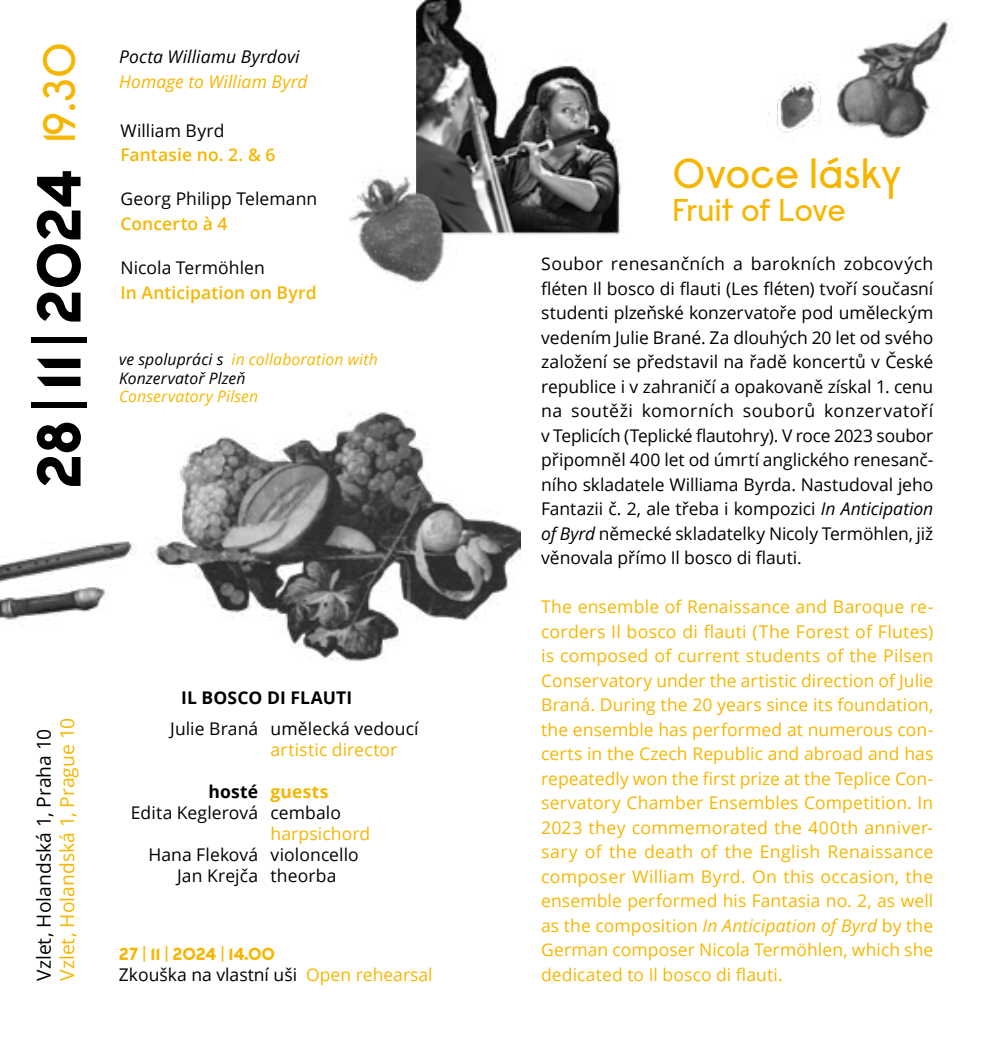
<style>
.page{position:relative;width:983px;height:1042px;background:#fff}
.page>*{position:absolute;margin:0;border:0;box-sizing:border-box;transform-origin:0 0}
.t1{font:800 61.95px "Raisonneuprava";letter-spacing:-.015em;color:#000}
.t2{font:42px "Raisonneuprava";letter-spacing:-.005em;color:#f6b600}
.t3{font:31.5px "Raisonneuprava";letter-spacing:-.015em;color:#f6b600}
.t4{font:19.25px "Open Sans";color:#f6b600}
.t5{font:19.25px "Open Sans";color:#000}
.t6{font:17.5px/24.5px "Open Sans";letter-spacing:.005em;color:#000}
.t7{font:17.5px/24.5px "Open Sans";letter-spacing:.005em;color:#f6b600;text-align:justify}
.t8{font:600 17.5px "Open Sans";letter-spacing:.005em;color:#f6b600}
.t9{font:italic 17.5px "Open Sans";letter-spacing:.005em;color:#000}
.t10{font:italic 17.5px "Open Sans";letter-spacing:.005em;color:#f6b600}
.t11{font:800 17.5px "Raisonneuprava";color:#f6b600}
.t12{font:700 17.5px "Open Sans";letter-spacing:.005em;color:#000}
.t13{font:italic 15.75px/18.9px "Open Sans";letter-spacing:.01em;color:#000}
.t14{font:italic 15.75px "Open Sans";letter-spacing:.01em;color:#f6b600}
.s1{font-weight:400}
.s2{font-weight:400;font-size:45.5px;color:#f6b600}
.s3{color:#f6b600}
.s4{font-weight:700}
.s5{font-weight:700;color:#f6b600}
.s6{font-style:italic}
</style>
<div class="page">
<img style="left:416px;top:0;width:206px;height:235px">
<img style="left:768px;top:94px;width:14px;height:37px">
<img style="left:177px;top:411px;width:343px;height:251px">
<img style="left:782px;top:19px;width:173px;height:121px">
<img style="left:0;top:516px;width:178px;height:146px">
<img style="left:348px;top:152px;width:129px;height:137px">
<h1 class="t1" style="left:16px;top:489px;width:448px;rotate:-90deg">28 <span class="s1">|</span> 11 <span class="s1">|</span> 2024 <span class="s2">19.30</span></h1>
<p class="t9" style="left:119px;top:45px;width:182px">Pocta Williamu Byrdovi</p>
<p class="t10" style="left:119px;top:69px;width:190px">Homage to William Byrd</p>
<p class="t6" style="left:120px;top:117px;width:106px">William Byrd</p>
<p class="t8" style="left:120px;top:143px;width:156px">Fantasie no. 2. &amp; 6</p>
<p class="t6" style="left:120px;top:186px;width:198px">Georg Philipp Telemann</p>
<p class="t8" style="left:120px;top:211px;width:109px">Concerto à 4</p>
<p class="t6" style="left:120px;top:255px;width:146px">Nicola Termöhlen</p>
<p class="t8" style="left:120px;top:280px;width:198px">In Anticipation on Byrd</p>
<p class="t13" style="left:119px;top:349px;width:260px">ve spolupráci s <span class="s3">in collaboration with<br></span>Konzervatoř Plzeň</p>
<p class="t14" style="left:119px;top:386px;width:141px">Conservatory Pilsen</p>
<p class="t5" style="left:31px;top:981px;width:253px;rotate:-90deg">Vzlet, Holandská 1, Praha 10</p>
<p class="t4" style="left:54px;top:981px;width:264px;rotate:-90deg">Vzlet, Holandská 1, Prague 10</p>
<p class="t12" style="left:181px;top:685px;width:173px">IL BOSCO DI FLAUTI</p>
<p class="t6" style="left:170px;top:716px;width:250px">Julie Braná umělecká vedoucí</p>
<p class="t7" style="left:270px;top:737px;width:128px">artistic director</p>
<p class="t6" style="left:131px;top:780px;width:212px;line-height:21px;text-indent:78px"><span class="s4">hosté</span> <span class="s5">guests<br></span>Edita Keglerová cembalo</p>
<p class="t7" style="left:270px;top:821px;width:101px">harpsichord</p>
<p class="t6" style="left:148px;top:843px;width:212px;line-height:21px;text-align:center">Hana Fleková violoncello<br>Jan Krejča theorba</p>
<p class="t11" style="left:119px;top:941px;width:158px">27 <span class="s1">|</span> 11 <span class="s1">|</span> 2024 <span class="s1">|</span> 14.00</p>
<p class="t6" style="left:119px;top:962px;width:315px">Zkouška na vlastní uši <span class="s3">Open rehearsal</span></p>
<h2 class="t2" style="left:672px;top:146px;width:231px">Ovoce lásky</h2>
<h3 class="t3" style="left:672px;top:190px;width:175px">Fruit of Love</h3>
<p class="t6" style="left:541px;top:251px;width:393px;text-align:justify">Soubor renesančních a barokních zobcových fléten Il bosco di flauti (Les fléten) tvoří současní studenti plzeňské konzervatoře pod uměleckým vedením Julie Brané. Za dlouhých 20 let od svého založení se představil na řadě koncertů v České republice i v zahraničí a opakovaně získal 1. cenu na soutěži komorních souborů konzervatoří v Teplicích (Teplické flautohry). V roce 2023 soubor připomněl 400 let od úmrtí anglického renesanč&shy;ního skladatele Williama Byrda. Nastudoval jeho Fantazii č. 2, ale třeba i kompozici <span class="s6">In Anticipation of Byrd</span> německé skladatelky Nicoly Termöhlen, již věnovala přímo Il bosco di flauti.</p>
<p class="t7" style="left:541px;top:594px;width:393px">The ensemble of Renaissance and Baroque re&shy;corders Il bosco di flauti (The Forest of Flutes) is composed of current students of the Pilsen Conservatory under the artistic direction of Julie Braná. During the 20 years since its foundation, the ensemble has performed at numerous con&shy;certs in the Czech Republic and abroad and has repeatedly won the first prize at the Teplice Con&shy;servatory Chamber Ensembles Competition. In 2023 they commemorated the 400th anniver&shy;sary of the death of the English Renaissance composer William Byrd. On this occasion, the ensemble performed his Fantasia no. 2, as well as the composition <span class="s6">In Anticipation of Byrd</span> by the German composer Nicola Termöhlen, which she dedicated to Il bosco di flauti.</p>
</div>
